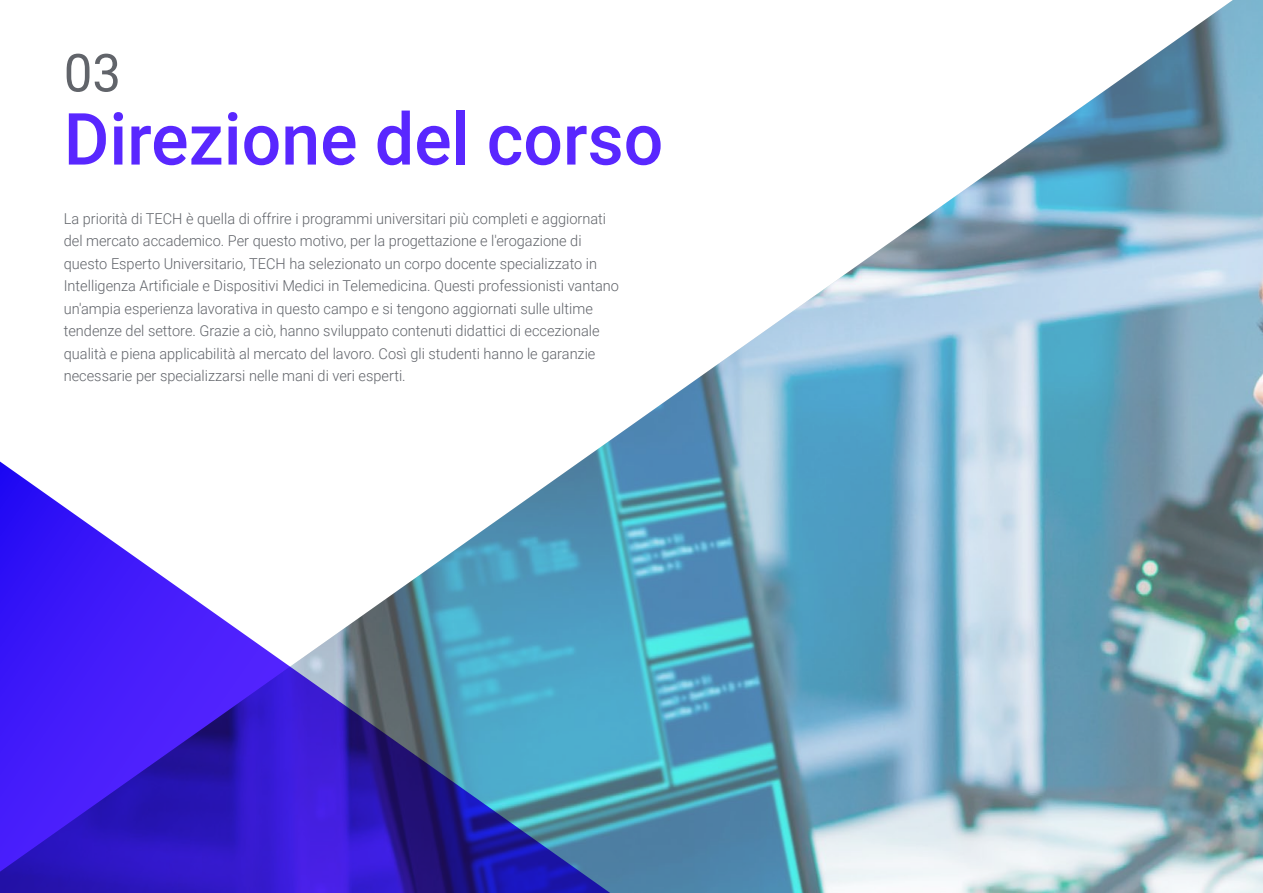
<style>
.page{position:relative;width:1263px;height:893px;background:#fff}
.page>*{position:absolute;margin:0;border:0;box-sizing:border-box;transform-origin:0 0}
.t1{font:500 72px "Roboto";color:#5927ff}
.t2{font:52.5px "Roboto";color:#61646a}
.t3{font:300 15px/22.5px "Roboto";color:#61646a}
</style>
<div class="page">
<img style="left:602px;top:0;width:661px;height:893px">
<svg style="left:0;top:446px;width:640px;height:447px"></svg>
<h2 class="t2" style="left:64px;top:36px;width:59px">03</h2>
<h1 class="t1" style="left:64px;top:89px;width:601px">Direzione del corso</h1>
<p class="t3" style="left:64px;top:207px;width:557px">La priorità di TECH è quella di offrire i programmi universitari più completi e aggiornati del mercato accademico. Per questo motivo, per la progettazione e l'erogazione di questo Esperto Universitario, TECH ha selezionato un corpo docente specializzato in Intelligenza Artificiale e Dispositivi Medici in Telemedicina. Questi professionisti vantano un'ampia esperienza lavorativa in questo campo e si tengono aggiornati sulle ultime tendenze del settore. Grazie a ciò, hanno sviluppato contenuti didattici di eccezionale qualità e piena applicabilità al mercato del lavoro. Così gli studenti hanno le garanzie necessarie per specializzarsi nelle mani di veri esperti.</p>
</div>
